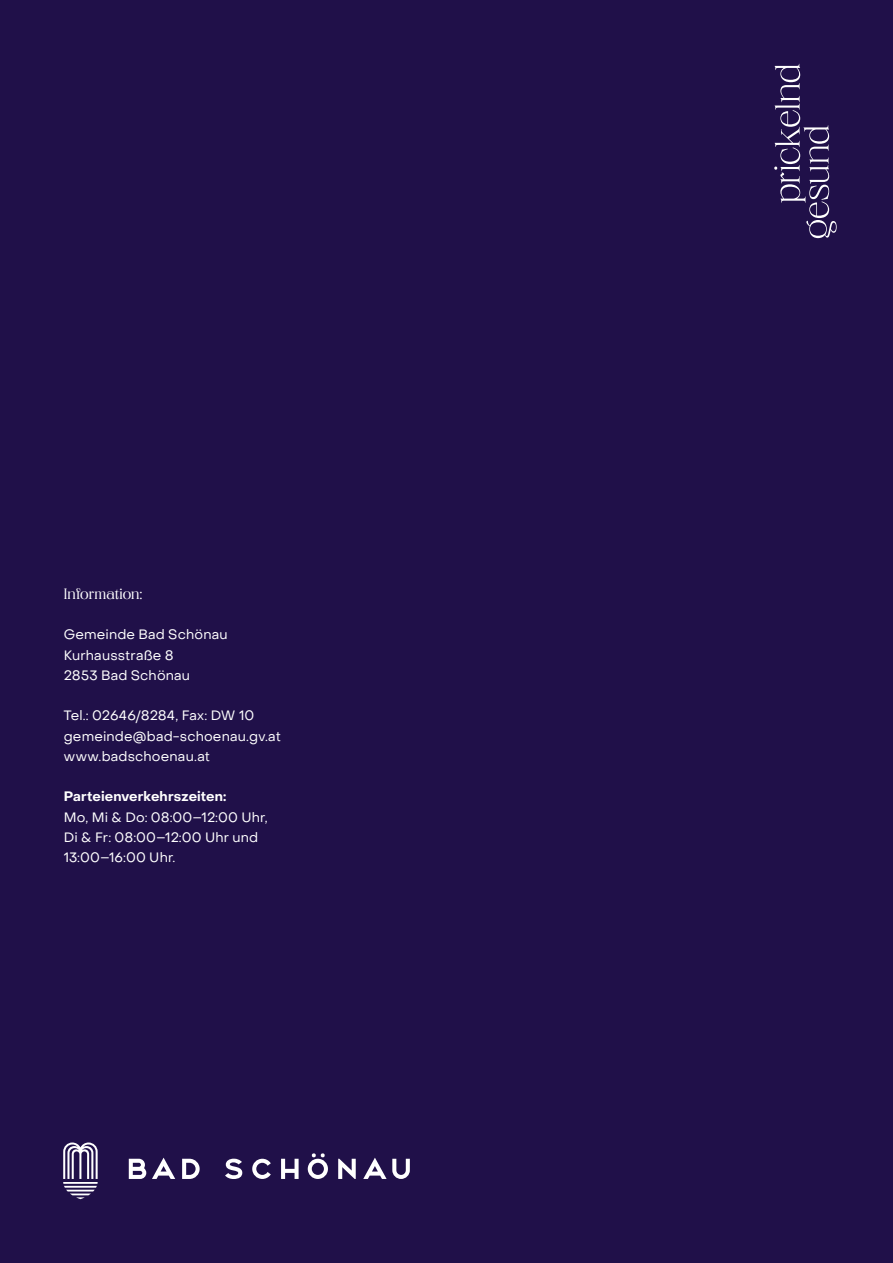
<style>
.page{position:relative;width:893px;height:1263px;background:#201049}
.page>*{position:absolute;margin:0;border:0;box-sizing:border-box;transform-origin:0 0}
.t1{font:300 semi-expanded 15px "PP Neue World";color:#fff}
.t2{font:13.5px/20.2px "PP Object Sans";letter-spacing:.01em;color:#fff}
.t3{font:700 13.5px "PP Object Sans";letter-spacing:.005em;color:#fff}
</style>
<div class="page">
<svg style="left:63px;top:1142px;width:35px;height:57px"></svg>
<svg style="left:129px;top:1153px;width:281px;height:26px"></svg>
<svg style="left:774px;top:64px;width:63px;height:174px"></svg>
<p class="t1" style="left:64px;top:585px;width:80px">Information:</p>
<p class="t2" style="left:64px;top:625px;width:165px">Gemeinde Bad Schönau<br>Kurhausstraße 8<br>2853 Bad Schönau</p>
<p class="t2" style="left:64px;top:706px;width:219px">Tel.: 02646/8284, Fax: DW 10 gemeinde@bad-schoenau.gv.at www.badschoenau.at</p>
<p class="t3" style="left:64px;top:788px;width:164px">Parteienverkehrszeiten:</p>
<p class="t2" style="left:64px;top:807px;width:205px">Mo, Mi &amp; Do: 08:00–12:00 Uhr,<br>Di &amp; Fr: 08:00–12:00 Uhr und<br>13:00–16:00 Uhr.</p>
</div>
